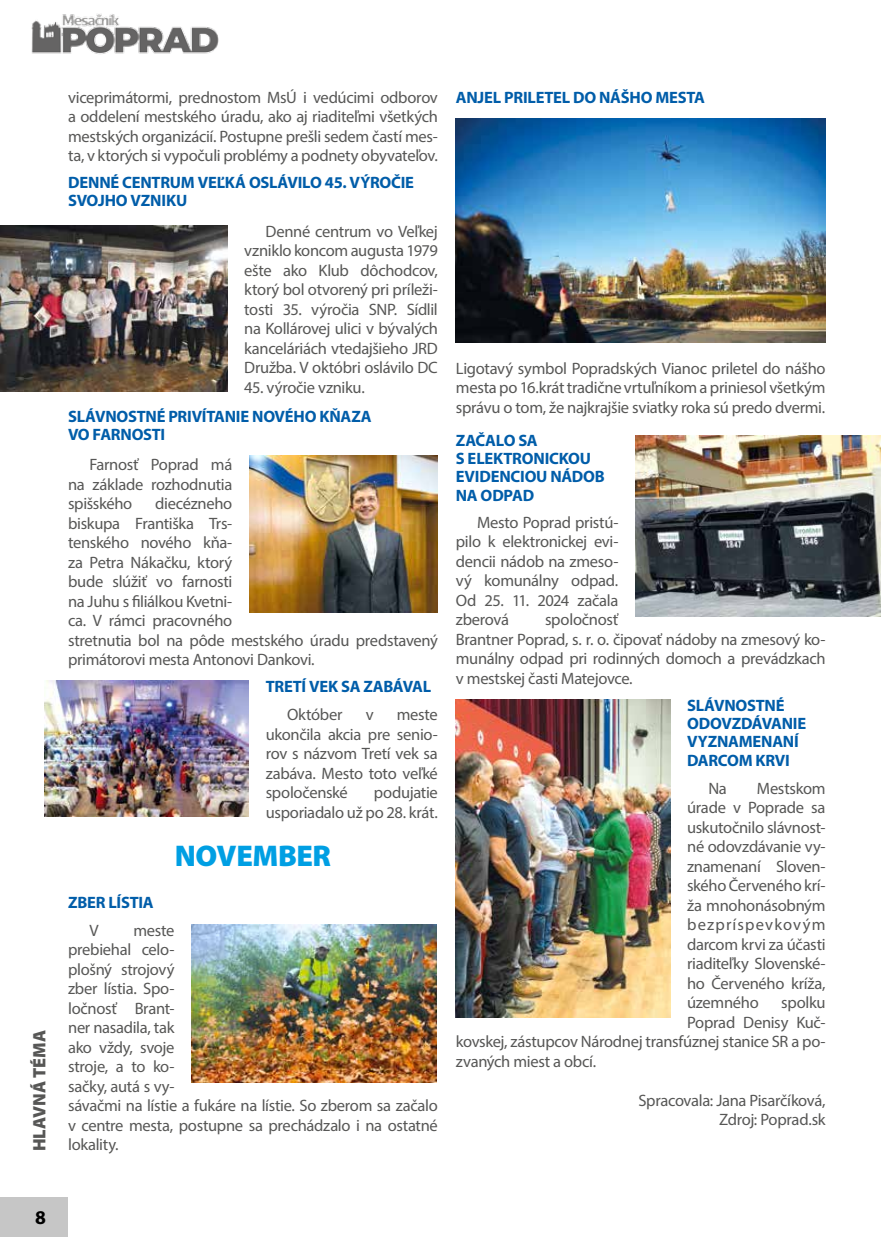
<style>
.page{position:relative;width:881px;height:1251px;background:#fff}
.page>*{position:absolute;margin:0;border:0;box-sizing:border-box;transform-origin:0 0}
.t1{font:900 30px "Myriad Pro";letter-spacing:-.015em;color:#009fe3}
.t2{font:700 19.5px "Myriad Pro";color:#000}
.t3{font:900 18px "Myriad Pro";color:#575756}
.t4{font:16.5px/19.5px "Myriad Pro";letter-spacing:-.02em;color:#575756;text-align:justify}
.t5{font:700 16.5px/18.3px "Myriad Pro";letter-spacing:-.015em;color:#005da9}
</style>
<div class="page">
<div style="left:0;top:1196px;width:94px;height:39px;background:#c6c6c6"></div>
<img style="left:31px;top:14px;width:188px;height:40px">
<div style="left:68px;top:1180px;width:34px;height:67px;background:#fff"></div>
<img style="left:0;top:225px;width:227px;height:166px">
<img style="left:249px;top:455px;width:188px;height:157px">
<img style="left:44px;top:680px;width:205px;height:136px">
<img style="left:191px;top:924px;width:245px;height:158px">
<img style="left:455px;top:119px;width:370px;height:223px">
<img style="left:635px;top:435px;width:244px;height:181px">
<img style="left:455px;top:699px;width:214px;height:318px">
<p class="t3" style="left:27px;top:1151px;width:123px;rotate:-90deg">HLAVNÁ TÉMA</p>
<p class="t2" style="left:35px;top:1204px;width:12px">8</p>
<p class="t4" style="left:68px;top:87px;width:371px">viceprimátormi, prednostom MsÚ i vedúcimi odborov a oddelení mestského úradu, ako aj riaditeľmi všetkých mestských organizácií. Postupne prešli sedem častí mes&shy;ta, v ktorých si vypočuli problémy a podnety obyvateľov.</p>
<p class="t5" style="left:68px;top:173px;width:347px">DENNÉ CENTRUM VEĽKÁ OSLÁVILO 45. VÝROČIE<br>SVOJHO VZNIKU</p>
<p class="t4" style="left:244px;top:221px;width:195px;text-indent:21px">Denné centrum vo Veľkej vzniklo koncom augusta 1979 ešte ako Klub dôchodcov, ktorý bol otvorený pri príleži&shy;tosti 35. výročia SNP. Sídlil na Kollárovej ulici v bývalých kanceláriách vtedajšieho JRD Družba. V októbri oslávilo DC</p>
<p class="t4" style="left:244px;top:377px;width:122px">45. výročie vzniku.</p>
<p class="t5" style="left:68px;top:406px;width:305px">SLÁVNOSTNÉ PRIVÍTANIE NOVÉHO KŇAZA<br>VO FARNOSTI</p>
<p class="t4" style="left:68px;top:454px;width:166px;text-indent:21px">Farnosť Poprad má na základe rozhodnutia spišského</p>
<p class="t4" style="left:68px;top:493px;width:371px;text-align:left;text-indent:87px">diecézneho<br>biskupa Františka Trs-<br>tenského nového kňa-<br>za Petra Nákačku, ktorý<br>bude slúžiť vo farnosti<br>na Juhu s filiálkou Kvetni-<br>ca. V rámci pracovného<br>stretnutia bol na pôde mestského úradu predstavený primátorovi mesta Antonovi Dankovi.</p>
<p class="t5" style="left:266px;top:676px;width:167px">TRETÍ VEK SA ZABÁVAL</p>
<p class="t4" style="left:287px;top:704px;width:57px">Október</p>
<p class="t4" style="left:365px;top:704px;width:9px">v</p>
<p class="t4" style="left:266px;top:704px;width:173px;text-indent:131px">meste ukončila akcia pre senio&shy;rov s názvom Tretí vek sa zabáva. Mesto toto veľké spoločenské</p>
<p class="t4" style="left:266px;top:782px;width:173px;text-align:right">podujatie<br>usporiadalo už po 28. krát.</p>
<h1 class="t1" style="left:175px;top:835px;width:158px">NOVEMBER</h1>
<p class="t5" style="left:68px;top:892px;width:87px">ZBER LÍSTIA</p>
<p class="t4" style="left:89px;top:919px;width:11px">V</p>
<p class="t4" style="left:68px;top:919px;width:371px;text-align:left;text-indent:65px">meste<br>prebiehal celo-<br>plošný strojový<br>zber lístia. Spo-<br>ločnosť Brant-<br>ner nasadila, tak<br>ako vždy, svoje<br>stroje, a to ko-<br>sačky, autá s vy-<br>sávačmi na lístie a fukáre na lístie. So zberom sa začalo v centre mesta, postupne sa prechádzalo i na ostatné lokality.</p>
<p class="t5" style="left:455px;top:88px;width:251px">ANJEL PRILETEL DO NÁŠHO MESTA</p>
<p class="t4" style="left:455px;top:358px;width:371px">Ligotavý symbol Popradských Vianoc priletel do nášho mesta po 16.krát tradične vrtuľníkom a priniesol všetkým správu o tom, že najkrajšie sviatky roka sú predo dvermi.</p>
<p class="t5" style="left:455px;top:430px;width:150px">ZAČALO SA<br>S ELEKTRONICKOU<br>EVIDENCIOU NÁDOB<br>NA ODPAD</p>
<p class="t4" style="left:455px;top:512px;width:164px;text-indent:21px">Mesto Poprad pristú&shy;pilo k elektronickej evi&shy;dencii nádob na zmeso&shy;vý komunálny odpad.<br>Od 25. 11. 2024 začala zberová</p>
<p class="t4" style="left:455px;top:609px;width:371px;text-align:left;text-indent:89px">spoločnosť<br>Brantner Poprad, s. r. o. čipovať nádoby na zmesový ko&shy;munálny odpad pri rodinných domoch a prevádzkach v mestskej časti Matejovce.</p>
<p class="t5" style="left:686px;top:695px;width:121px">SLÁVNOSTNÉ<br>ODOVZDÁVANIE<br>VYZNAMENANÍ<br>DARCOM KRVI</p>
<p class="t4" style="left:708px;top:777px;width:20px">Na</p>
<p class="t4" style="left:686px;top:777px;width:140px;text-indent:70px">Mestskom úrade v Poprade sa uskutočnilo slávnost&shy;né odovzdávanie vy&shy;znamenaní Sloven&shy;ského Červeného krí&shy;ža mnohonásobným bezpríspevkovým darcom krvi za účasti riaditeľky Slovenské&shy;ho Červeného kríža, územného</p>
<p class="t4" style="left:781px;top:992px;width:46px">spolku</p>
<p class="t4" style="left:686px;top:1011px;width:140px">Poprad Denisy Kuč-</p>
<p class="t4" style="left:455px;top:1031px;width:371px">kovskej, zástupcov Národnej transfúznej stanice SR a po-</p>
<p class="t4" style="left:455px;top:1051px;width:142px">zvaných miest a obcí.</p>
<p class="t4" style="left:638px;top:1090px;width:188px;text-align:right">Spracovala: Jana Pisarčíková,<br>Zdroj: Poprad.sk</p>
</div>
